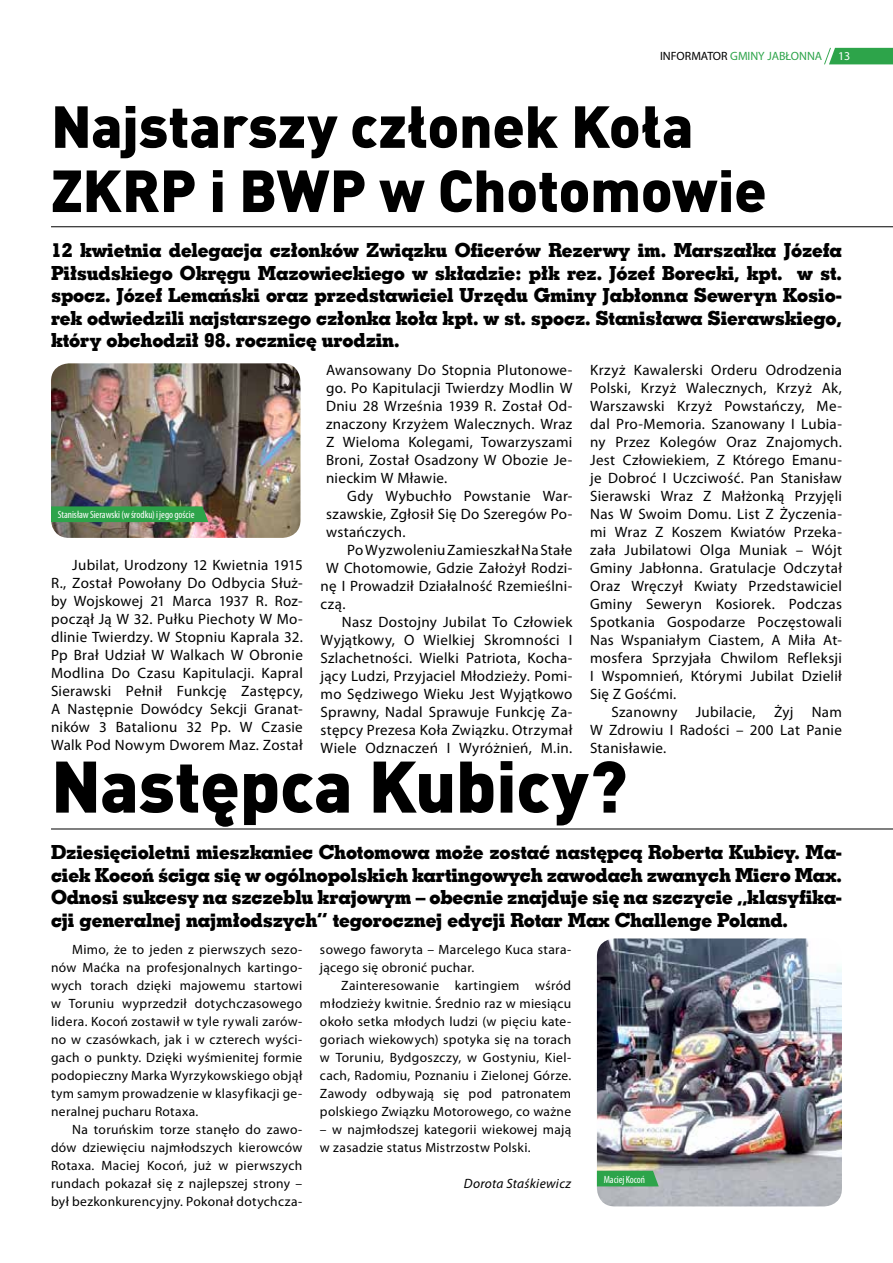
<style>
.page{position:relative;width:893px;height:1263px;background:#fff}
.page>*{position:absolute;margin:0;border:0;box-sizing:border-box;transform-origin:0 0}
.t1{font:900 71.7px "DIN Pl";letter-spacing:-.005em;color:#000}
.t2{font:900 58.35px/64.2px "DIN Pl";letter-spacing:-.005em;color:#000}
.t3{font:19.5px/22.5px "Geo Slab 703 X Bd EU";letter-spacing:-.01em;color:#000;text-align:justify}
.t4{font:15px/18px "Myriad Pro";letter-spacing:.02em;color:#000;text-align:justify}
.t5{font:13.5px/18px "Myriad Pro";letter-spacing:.025em;color:#000;text-align:justify}
.t6{font:italic 13.5px "Myriad Pro";letter-spacing:.02em;color:#000}
.t7{font:12px "Myriad Pro";color:#2da44a}
.t8{font:12px "Myriad Pro";color:#fff}
.t9{font:condensed 10.5px "Myriad Pro";letter-spacing:-.005em;color:#fff}
.s1{color:#000}
</style>
<div class="page">
<svg style="left:824px;top:48px;width:69px;height:17px"></svg>
<hr style="left:51px;top:226px;width:842px;height:1px;background:#000">
<hr style="left:51px;top:829px;width:842px;height:1px;background:#000">
<img style="left:597px;top:938px;width:245px;height:268px">
<img style="left:51px;top:363px;width:249px;height:175px">
<svg style="left:51px;top:506px;width:157px;height:16px;background:#2fa04a"></svg>
<svg style="left:597px;top:1171px;width:62px;height:15px"></svg>
<p class="t7" style="left:660px;top:49px;width:164px"><span class="s1">INFORMATOR</span> GMINY JABŁONNA</p>
<p class="t8" style="left:838px;top:49px;width:14px">13</p>
<h2 class="t2" style="left:51px;top:91px;width:717px">Najstarszy członek Koła<br>ZKRP i BWP w Chotomowie</h2>
<p class="t3" style="left:51px;top:239px;width:792px">12 kwietnia delegacja członków Związku Oficerów Rezerwy im. Marszałka Józefa Piłsudskiego Okręgu Mazowieckiego w składzie: płk rez. Józef Borecki, kpt. w st. spocz. Józef Lemański oraz przedstawiciel Urzędu Gminy Jabłonna Seweryn Kosio&shy;rek odwiedzili najstarszego członka koła kpt. w st. spocz. Stanisława Sierawskiego, który obchodził 98. rocznicę urodzin.</p>
<p class="t9" style="left:58px;top:508px;width:138px">Stanisław Sierawski (w środku) i jego goście</p>
<p class="t4" style="left:51px;top:556px;width:253px;text-indent:21px">Jubilat, Urodzony 12 Kwietnia 1915<br>R., Został Powołany Do Odbycia Służ&shy;by Wojskowej 21 Marca 1937 R. Roz&shy;począł Ją W 32. Pułku Piechoty W Mo&shy;dlinie Twierdzy. W Stopniu Kaprala 32.<br>Pp Brał Udział W Walkach W Obronie Modlina Do Czasu Kapitulacji. Kapral Sierawski Pełnił Funkcję Zastępcy, A Następnie Dowódcy Sekcji Granat&shy;ników 3 Batalionu 32 Pp. W Czasie Walk Pod Nowym Dworem Maz. Został</p>
<p class="t4" style="left:326px;top:360px;width:248px">Awansowany Do Stopnia Plutonowe&shy;go. Po Kapitulacji Twierdzy Modlin W Dniu 28 Września 1939 R. Został Od&shy;znaczony Krzyżem Walecznych. Wraz Z Wieloma Kolegami, Towarzyszami Broni, Został Osadzony W Obozie Je&shy;nieckim W Mławie.</p>
<p class="t4" style="left:326px;top:486px;width:248px;text-indent:21px">Gdy Wybuchło Powstanie War&shy;szawskie, Zgłosił Się Do Szeregów Po&shy;wstańczych.</p>
<p class="t4" style="left:347px;top:540px;width:227px">Po Wyzwoleniu Zamieszkał Na Stałe</p>
<p class="t4" style="left:326px;top:558px;width:248px">W Chotomowie, Gdzie Założył Rodzi-</p>
<p class="t4" style="left:321px;top:576px;width:253px">nę I Prowadził Działalność Rzemieślni-</p>
<p class="t4" style="left:321px;top:594px;width:26px">czą.</p>
<p class="t4" style="left:342px;top:612px;width:232px">Nasz Dostojny Jubilat To Człowiek</p>
<p class="t4" style="left:321px;top:630px;width:253px">Wyjątkowy, O Wielkiej Skromności I</p>
<p class="t4" style="left:321px;top:648px;width:253px">Szlachetności. Wielki Patriota, Kocha-</p>
<p class="t4" style="left:321px;top:666px;width:253px">jący Ludzi, Przyjaciel Młodzieży. Pomi-</p>
<p class="t4" style="left:321px;top:684px;width:253px">mo Sędziwego Wieku Jest Wyjątkowo</p>
<p class="t4" style="left:321px;top:702px;width:253px">Sprawny, Nadal Sprawuje Funkcję Za-</p>
<p class="t4" style="left:321px;top:720px;width:253px">stępcy Prezesa Koła Związku. Otrzymał</p>
<p class="t4" style="left:321px;top:738px;width:253px">Wiele Odznaczeń I Wyróżnień, M.in.</p>
<p class="t4" style="left:590px;top:360px;width:253px">Krzyż Kawalerski Orderu Odrodzenia Polski, Krzyż Walecznych, Krzyż Ak, Warszawski Krzyż Powstańczy, Me&shy;dal Pro-Memoria. Szanowany I Lubia&shy;ny Przez Kolegów Oraz Znajomych.<br>Jest Człowiekiem, Z Którego Emanu&shy;je Dobroć I Uczciwość. Pan Stanisław Sierawski Wraz Z Małżonką Przyjęli Nas W Swoim Domu. List Z Życzenia&shy;mi Wraz Z Koszem Kwiatów Przeka&shy;zała Jubilatowi Olga Muniak – Wójt Gminy Jabłonna. Gratulacje Odczytał Oraz Wręczył Kwiaty Przedstawiciel Gminy Seweryn Kosiorek. Podczas Spotkania Gospodarze Poczęstowali Nas Wspaniałym Ciastem, A Miła At&shy;mosfera Sprzyjała Chwilom Refleksji I Wspomnień, Którymi Jubilat Dzielił Się Z Gośćmi.</p>
<p class="t4" style="left:590px;top:702px;width:253px;text-indent:21px">Szanowny Jubilacie, Żyj Nam W Zdrowiu I Radości – 200 Lat Panie Stanisławie.</p>
<h1 class="t1" style="left:51px;top:739px;width:578px">Następca Kubicy?</h1>
<p class="t3" style="left:51px;top:841px;width:792px">Dziesięcioletni mieszkaniec Chotomowa może zostać następcą Roberta Kubicy. Ma&shy;ciek Kocoń ściga się w ogólnopolskich kartingowych zawodach zwanych Micro Max.<br>Odnosi sukcesy na szczeblu krajowym – obecnie znajduje się na szczycie „klasyfika&shy;cji generalnej najmłodszych” tegorocznej edycji Rotar Max Challenge Poland.</p>
<p class="t5" style="left:51px;top:940px;width:253px;text-indent:21px">Mimo, że to jeden z pierwszych sezo&shy;nów Maćka na profesjonalnych kartingo&shy;wych torach dzięki majowemu startowi w Toruniu wyprzedził dotychczasowego lidera. Kocoń zostawił w tyle rywali zarów&shy;no w czasówkach, jak i w czterech wyści&shy;gach o punkty. Dzięki wyśmienitej formie podopieczny Marka Wyrzykowskiego objął tym samym prowadzenie w klasyfikacji ge&shy;neralnej pucharu Rotaxa.</p>
<p class="t5" style="left:51px;top:1120px;width:253px;text-indent:21px">Na toruńskim torze stanęło do zawo&shy;dów dziewięciu najmłodszych kierowców Rotaxa. Maciej Kocoń, już w pierwszych rundach pokazał się z najlepszej strony – był bezkonkurencyjny. Pokonał dotychcza-</p>
<p class="t5" style="left:320px;top:940px;width:253px">sowego faworyta – Marcelego Kuca stara&shy;jącego się obronić puchar.</p>
<p class="t5" style="left:320px;top:976px;width:253px;text-indent:21px">Zainteresowanie kartingiem wśród młodzieży kwitnie. Średnio raz w miesiącu około setka młodych ludzi (w pięciu kate&shy;goriach wiekowych) spotyka się na torach w Toruniu, Bydgoszczy, w Gostyniu, Kiel&shy;cach, Radomiu, Poznaniu i Zielonej Górze.<br>Zawody odbywają się pod patronatem polskiego Związku Motorowego, co ważne</p>
<p class="t5" style="left:320px;top:1120px;width:253px">– w najmłodszej kategorii wiekowej mają w zasadzie status Mistrzostw Polski.</p>
<p class="t6" style="left:464px;top:1175px;width:109px">Dorota Staśkiewicz</p>
<p class="t9" style="left:604px;top:1173px;width:43px">Maciej Kocoń</p>
</div>
